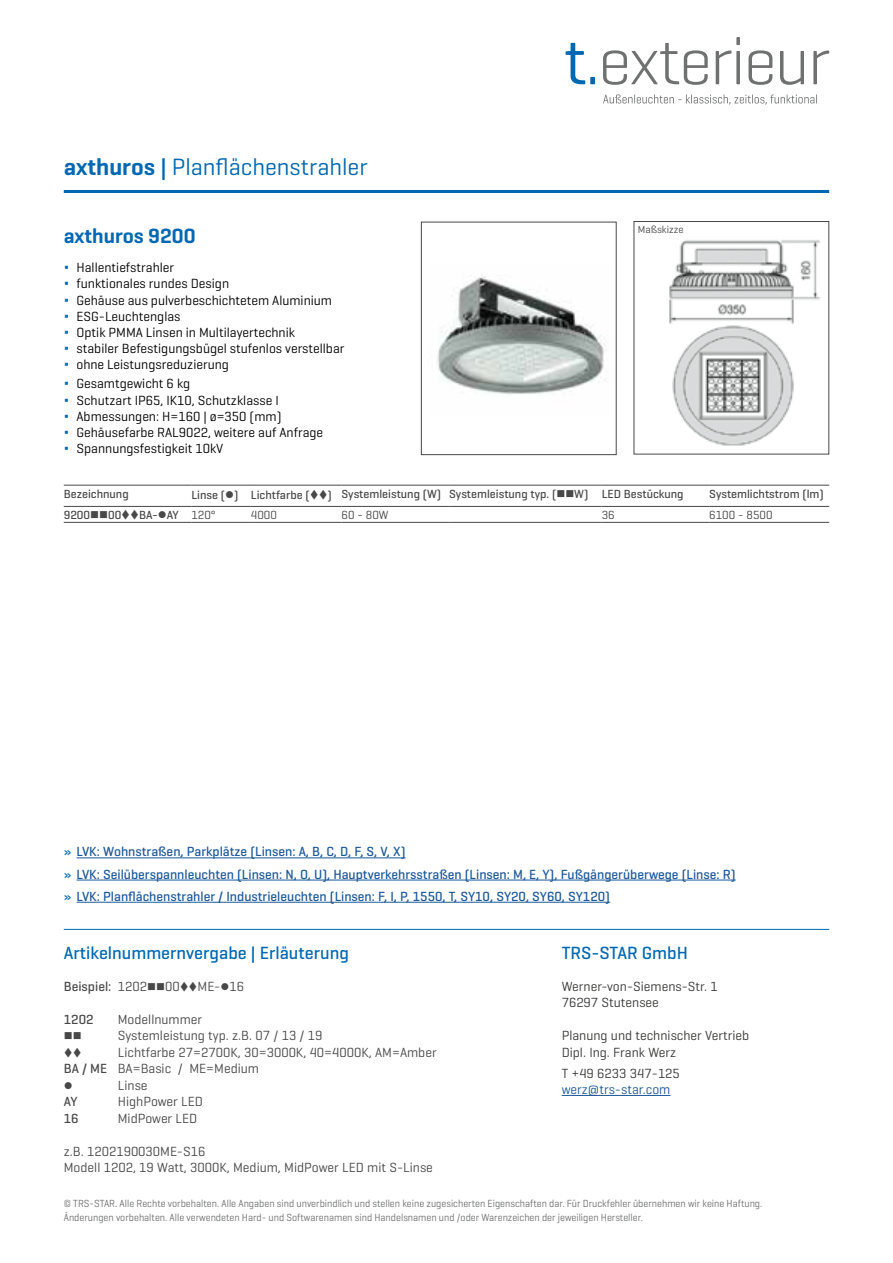
<style>
.page{position:relative;width:893px;height:1263px;background:#fff}
.page>*{position:absolute;margin:0;border:0;box-sizing:border-box;transform-origin:0 0}
.t1{font:24px "Geogrotesque";color:#0068b2}
.t2{font:600 21px "Geogrotesque";color:#0068b2}
.t3{font:500 18px "Geogrotesque";color:#0068b2}
.t4{font:13.5px/16.2px "Geogrotesque";color:#000}
.t5{font:500 13.5px/22.2px "Geogrotesque";color:#1b5899}
.t6{font:13.5px/16.5px "Geogrotesque";color:#474847}
.t7{font:13.5px/16.5px "Geogrotesque";color:#383937}
.t8{font:13.5px "Geogrotesque";color:#1b5899}
.t9{font:500 13.5px "Geogrotesque";color:#474847}
.t10{font:500 12px "Geogrotesque";color:#474847}
.t11{font:12px "Geogrotesque";color:#474847}
.t12{font:12px "Wingdings";color:#474847}
.t13{font:10.5px/13.5px "Geogrotesque";color:#6f7070;scale:.95 1}
.t14{font:10.5px "Geogrotesque";color:#474847}
.s1{font-weight:600}
.s2{font-weight:500}
.s3{font-weight:300;font-size:15px;color:#0068b2}
.s4{font-weight:400}
.s5{color:#0068b2}
</style>
<div class="page">
<hr style="left:64px;top:190px;width:765px;height:3px;background:#0068b2">
<hr style="left:64px;top:929px;width:765px;height:1px;background:#0068b2">
<img style="left:437px;top:275px;width:169px;height:120px">
<div style="left:421px;top:222px;width:196px;height:233px;border:1px solid #474847"></div>
<img style="left:669px;top:240px;width:152px;height:206px">
<hr style="left:562px;top:1095px;width:108px;height:1px;background:#1b5899">
<svg style="left:566px;top:43px;width:29px;height:41px"></svg>
<svg style="left:603px;top:43px;width:105px;height:42px"></svg>
<svg style="left:716px;top:37px;width:24px;height:47px"></svg>
<svg style="left:748px;top:50px;width:24px;height:35px"></svg>
<svg style="left:780px;top:51px;width:24px;height:34px"></svg>
<svg style="left:813px;top:50px;width:16px;height:34px"></svg>
<svg style="left:603px;top:94px;width:214px;height:11px"></svg>
<hr style="left:77px;top:858px;width:329px;height:1px;background:#1b5899">
<hr style="left:77px;top:880px;width:659px;height:1px;background:#1b5899">
<hr style="left:77px;top:902px;width:533px;height:1px;background:#1b5899">
<hr style="left:64px;top:485px;width:127px;height:1px;background:#474847">
<hr style="left:191px;top:485px;width:60px;height:1px;background:#474847">
<hr style="left:251px;top:485px;width:91px;height:1px;background:#474847">
<hr style="left:342px;top:485px;width:107px;height:1px;background:#474847">
<hr style="left:449px;top:485px;width:153px;height:1px;background:#474847">
<hr style="left:602px;top:485px;width:107px;height:1px;background:#474847">
<hr style="left:709px;top:485px;width:120px;height:1px;background:#474847">
<hr style="left:64px;top:506px;width:127px;height:1px;background:#474847">
<hr style="left:191px;top:506px;width:60px;height:1px;background:#474847">
<hr style="left:251px;top:506px;width:91px;height:1px;background:#474847">
<hr style="left:342px;top:506px;width:107px;height:1px;background:#474847">
<hr style="left:449px;top:506px;width:153px;height:1px;background:#474847">
<hr style="left:602px;top:506px;width:107px;height:1px;background:#474847">
<hr style="left:709px;top:506px;width:120px;height:1px;background:#474847">
<hr style="left:64px;top:522px;width:127px;height:1px;background:#474847">
<hr style="left:191px;top:522px;width:60px;height:1px;background:#474847">
<hr style="left:251px;top:522px;width:91px;height:1px;background:#474847">
<hr style="left:342px;top:522px;width:107px;height:1px;background:#474847">
<hr style="left:449px;top:522px;width:153px;height:1px;background:#474847">
<hr style="left:602px;top:522px;width:107px;height:1px;background:#474847">
<hr style="left:709px;top:522px;width:120px;height:1px;background:#474847">
<h1 class="t1" style="left:64px;top:152px;width:305px"><span class="s1">axthuros</span> <span class="s2">|</span> Planflächenstrahler</h1>
<p class="t14" style="left:638px;top:223px;width:47px">Maßskizze</p>
<h2 class="t2" style="left:64px;top:223px;width:133px">axthuros 9200</h2>
<p class="t4" style="left:64px;top:259px;width:282px"><span class="s3">∆</span> Hallentiefstrahler<br><span class="s3">∆</span> funktionales rundes Design<br><span class="s3">∆</span> Gehäuse aus pulverbeschichtetem Aluminium<br><span class="s3">∆</span> ESG-Leuchtenglas<br><span class="s3">∆</span> Optik PMMA Linsen in Multilayertechnik<br><span class="s3">∆</span> stabiler Befestigungsbügel stufenlos verstellbar <span class="s3">∆</span> ohne Leistungsreduzierung</p>
<p class="t4" style="left:64px;top:375px;width:261px"><span class="s3">∆</span> Gesamtgewicht 6 kg<br><span class="s3">∆</span> Schutzart IP65, IK10, Schutzklasse I<br><span class="s3">∆</span> Abmessungen: H=160 | ø=350 (mm)<br><span class="s3">∆</span> Gehäusefarbe RAL9022, weitere auf Anfrage <span class="s3">∆</span> Spannungsfestigkeit 10kV</p>
<p class="t10" style="left:64px;top:487px;width:66px">Bezeichnung</p>
<p class="t10" style="left:191px;top:487px;width:494px">Linse (●) Lichtfarbe (▼▼) Systemleistung (W) Systemleistung typ. (■■W) LED Bestückung</p>
<p class="t10" style="left:709px;top:487px;width:116px">Systemlichtstrom (lm)</p>
<p class="t10" style="left:64px;top:507px;width:153px">9200■■00▼▼BA-●AY <span class="s4">120°</span></p>
<p class="t11" style="left:251px;top:507px;width:28px">4000</p>
<p class="t11" style="left:342px;top:507px;width:48px">60 - 80W</p>
<p class="t11" style="left:602px;top:507px;width:15px">36</p>
<p class="t11" style="left:709px;top:507px;width:65px">6100 - 8500</p>
<p class="t5" style="left:64px;top:840px;width:673px"><span class="s5">»</span> LVK: Wohnstraßen, Parkplätze (Linsen: A, B, C, D, F, S, V, X)<br><span class="s5">»</span> LVK: Seilüberspannleuchten (Linsen: N, O, U), Hauptverkehrsstraßen (Linsen: M, E, Y), Fußgängerüberwege (Linse: R) <span class="s5">»</span> LVK: Planflächenstrahler / Industrieleuchten (Linsen: F, I, P, 1550, T, SY10, SY20, SY60, SY120)</p>
<h3 class="t3" style="left:64px;top:942px;width:287px">Artikelnummernvergabe | Erläuterung</h3>
<h3 class="t3" style="left:562px;top:942px;width:128px">TRS-STAR GmbH</h3>
<p class="t6" style="left:64px;top:977px;width:182px"><span class="s2">Beispiel:</span> 1202■■00▼▼ME-●16</p>
<p class="t9" style="left:64px;top:1010px;width:31px">1202</p>
<p class="t6" style="left:118px;top:1010px;width:86px">Modellnummer</p>
<p class="t6" style="left:118px;top:1027px;width:206px">Systemleistung typ. z.B. 07 / 13 / 19</p>
<p class="t6" style="left:64px;top:1043px;width:374px;text-indent:54px">Lichtfarbe 27=2700K, 30=3000K, 40=4000K, AM=Amber<br><span class="s2">BA / ME</span> BA=Basic / ME=Medium</p>
<p class="t12" style="left:64px;top:1079px;width:10px">●</p>
<p class="t6" style="left:118px;top:1076px;width:31px">Linse</p>
<p class="t9" style="left:64px;top:1093px;width:15px">AY</p>
<p class="t6" style="left:118px;top:1093px;width:87px">HighPower LED</p>
<p class="t9" style="left:64px;top:1109px;width:16px">16</p>
<p class="t6" style="left:118px;top:1109px;width:81px">MidPower LED</p>
<p class="t6" style="left:64px;top:1142px;width:371px">z.B. 1202190030ME-S16<br>Modell 1202, 19 Watt, 3000K, Medium, MidPower LED mit S-Linse</p>
<p class="t7" style="left:562px;top:977px;width:158px">Werner-von-Siemens-Str. 1<br>76297 Stutensee</p>
<p class="t7" style="left:562px;top:1027px;width:189px">Planung und technischer Vertrieb<br>Dipl. Ing. Frank Werz</p>
<p class="t7" style="left:562px;top:1064px;width:120px">T +49 6233 347-125</p>
<p class="t8" style="left:562px;top:1081px;width:110px">werz@trs-star.com</p>
<p class="t13" style="left:64px;top:1196px;width:737px">© TRS-STAR. Alle Rechte vorbehalten. Alle Angaben sind unverbindlich und stellen keine zugesicherten Eigenschaften dar. Für Druckfehler übernehmen wir keine Haftung.<br>Änderungen vorbehalten. Alle verwendeten Hard- und Softwarenamen sind Handelsnamen und /oder Warenzeichen der jeweiligen Hersteller.</p>
</div>
